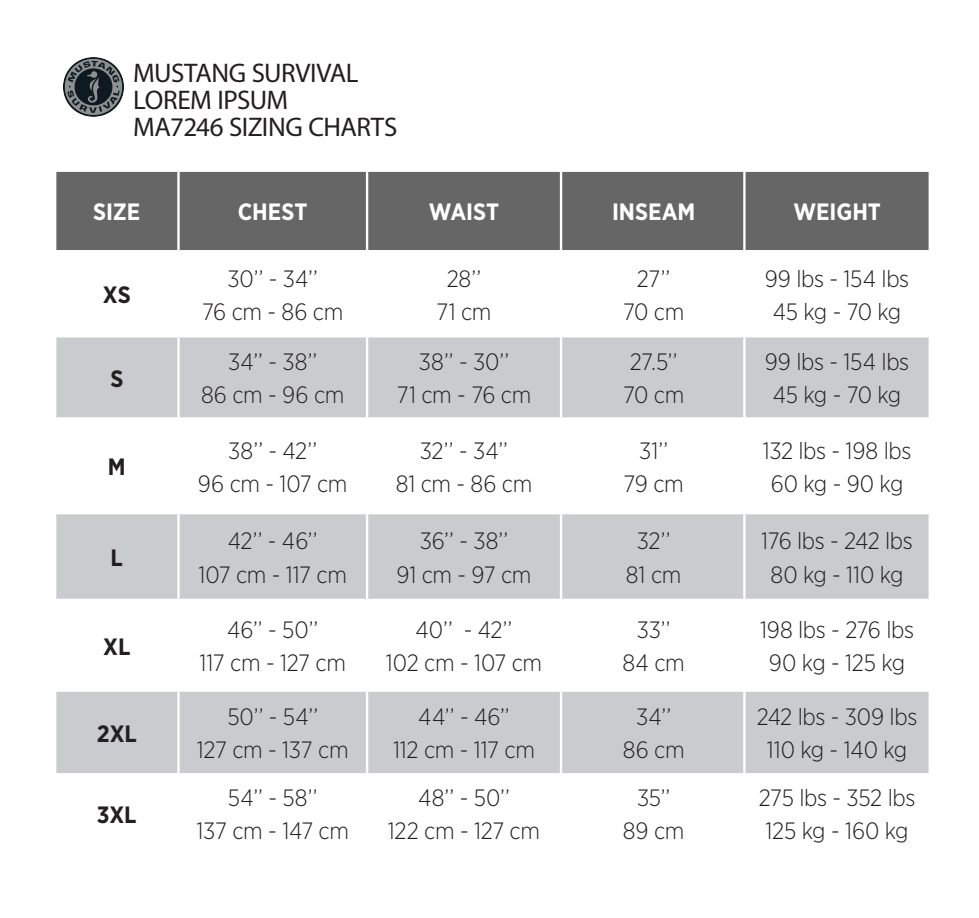
<style>
.page{position:relative;width:979px;height:918px;background:#fff}
.page>*{position:absolute;margin:0;border:0;box-sizing:border-box;transform-origin:0 0}
.t1{font:27px "Myriad Pro";letter-spacing:-.02em;color:#231f20}
.t2{font:300 23.7px/33.2px "Gotham Narrow";letter-spacing:-.015em;color:#231f20;text-align:center}
.t3{font:700 23.7px "Gotham Narrow";color:#fff}
.t4{font:700 23.7px "Gotham Narrow";letter-spacing:-.005em;color:#231f20}
</style>
<div class="page">
<img style="left:64px;top:57px;width:59px;height:60px">
<div style="left:56px;top:172px;width:687px;height:78px;background:#666"></div>
<svg style="left:56px;top:337px;width:687px;height:436px;fill:#cacbcf"></svg>
<hr style="left:177px;top:337px;width:3px;height:80px;background:#fff">
<hr style="left:366px;top:337px;width:2px;height:80px;background:#fff">
<hr style="left:560px;top:337px;width:2px;height:80px;background:#fff">
<hr style="left:54px;top:417px;width:124px;height:3px;background:#fff">
<hr style="left:178px;top:417px;width:189px;height:3px;background:#fff">
<hr style="left:177px;top:420px;width:3px;height:92px;background:#fff">
<hr style="left:367px;top:417px;width:194px;height:3px;background:#fff">
<hr style="left:366px;top:420px;width:2px;height:92px;background:#fff">
<hr style="left:561px;top:417px;width:186px;height:3px;background:#fff">
<hr style="left:560px;top:420px;width:2px;height:92px;background:#fff">
<hr style="left:54px;top:512px;width:124px;height:2px;background:#fff">
<hr style="left:178px;top:512px;width:189px;height:2px;background:#fff">
<hr style="left:177px;top:514px;width:3px;height:85px;background:#fff">
<hr style="left:367px;top:512px;width:194px;height:2px;background:#fff">
<hr style="left:366px;top:514px;width:2px;height:85px;background:#fff">
<hr style="left:561px;top:512px;width:186px;height:2px;background:#fff">
<hr style="left:560px;top:514px;width:2px;height:85px;background:#fff">
<hr style="left:54px;top:599px;width:124px;height:2px;background:#fff">
<hr style="left:178px;top:599px;width:189px;height:2px;background:#fff">
<hr style="left:177px;top:601px;width:3px;height:88px;background:#fff">
<hr style="left:367px;top:599px;width:194px;height:2px;background:#fff">
<hr style="left:366px;top:601px;width:2px;height:88px;background:#fff">
<hr style="left:561px;top:599px;width:186px;height:2px;background:#fff">
<hr style="left:560px;top:601px;width:2px;height:88px;background:#fff">
<hr style="left:54px;top:689px;width:124px;height:3px;background:#fff">
<hr style="left:178px;top:689px;width:189px;height:3px;background:#fff">
<hr style="left:177px;top:692px;width:3px;height:81px;background:#fff">
<hr style="left:367px;top:689px;width:194px;height:3px;background:#fff">
<hr style="left:366px;top:692px;width:2px;height:81px;background:#fff">
<hr style="left:561px;top:689px;width:186px;height:3px;background:#fff">
<hr style="left:560px;top:692px;width:2px;height:81px;background:#fff">
<hr style="left:177px;top:172px;width:3px;height:78px;background:#fff">
<hr style="left:366px;top:172px;width:2px;height:78px;background:#fff">
<hr style="left:560px;top:172px;width:2px;height:78px;background:#fff">
<div style="left:744px;top:171px;width:186px;height:80px;background:#666"></div>
<svg style="left:745px;top:337px;width:183px;height:436px;fill:#cacbcf"></svg>
<hr style="left:743px;top:417px;width:188px;height:3px;background:#fff">
<hr style="left:743px;top:512px;width:188px;height:2px;background:#fff">
<hr style="left:743px;top:599px;width:188px;height:2px;background:#fff">
<hr style="left:743px;top:689px;width:188px;height:3px;background:#fff">
<hr style="left:743px;top:170px;width:188px;height:2px;background:#fff">
<hr style="left:743px;top:172px;width:2px;height:78px;background:#fff">
<hr style="left:928px;top:172px;width:3px;height:78px;background:#fff">
<hr style="left:743px;top:250px;width:188px;height:2px;background:#fff">
<p class="t1" style="left:133px;top:56px;width:227px">MUSTANG SURVIVAL</p>
<p class="t1" style="left:133px;top:83px;width:157px">LOREM IPSUM</p>
<p class="t1" style="left:133px;top:110px;width:266px">MA7246 SIZING CHARTS</p>
<p class="t3" style="left:93px;top:197px;width:49px">SIZE</p>
<p class="t3" style="left:238px;top:197px;width:71px">CHEST</p>
<p class="t3" style="left:429px;top:197px;width:72px">WAIST</p>
<p class="t3" style="left:612px;top:197px;width:85px">INSEAM</p>
<p class="t4" style="left:103px;top:280px;width:29px">XS</p>
<p class="t4" style="left:110px;top:363px;width:14px">S</p>
<p class="t4" style="left:108px;top:452px;width:19px">M</p>
<p class="t4" style="left:111px;top:542px;width:14px">L</p>
<p class="t4" style="left:103px;top:631px;width:29px">XL</p>
<p class="t4" style="left:97px;top:718px;width:42px">2XL</p>
<p class="t4" style="left:97px;top:799px;width:41px">3XL</p>
<p class="t2" style="left:228px;top:261px;width:92px">30’’ - 34’’</p>
<p class="t2" style="left:202px;top:294px;width:143px">76 cm - 86 cm</p>
<p class="t2" style="left:228px;top:345px;width:91px">34’’ - 38’’</p>
<p class="t2" style="left:201px;top:378px;width:145px">86 cm - 96 cm</p>
<p class="t2" style="left:228px;top:433px;width:90px">38’’ - 42’’</p>
<p class="t2" style="left:198px;top:466px;width:151px">96 cm - 107 cm</p>
<p class="t2" style="left:228px;top:524px;width:91px">42’’ - 46’’</p>
<p class="t2" style="left:199px;top:557px;width:150px">107 cm - 117 cm</p>
<p class="t2" style="left:227px;top:613px;width:93px">46’’ - 50’’</p>
<p class="t2" style="left:200px;top:646px;width:148px">117 cm - 127 cm</p>
<p class="t2" style="left:227px;top:700px;width:92px">50’’ - 54’’</p>
<p class="t2" style="left:197px;top:733px;width:153px">127 cm - 137 cm</p>
<p class="t2" style="left:228px;top:781px;width:91px">54’’ - 58’’</p>
<p class="t2" style="left:196px;top:814px;width:154px">137 cm - 147 cm</p>
<p class="t2" style="left:447px;top:261px;width:36px">28’’</p>
<p class="t2" style="left:436px;top:294px;width:57px">71 cm</p>
<p class="t2" style="left:419px;top:345px;width:92px">38’’ - 30’’</p>
<p class="t2" style="left:397px;top:378px;width:136px">71 cm - 76 cm</p>
<p class="t2" style="left:420px;top:433px;width:90px">32’’ - 34’’</p>
<p class="t2" style="left:396px;top:466px;width:138px">81 cm - 86 cm</p>
<p class="t2" style="left:420px;top:524px;width:90px">36’’ - 38’’</p>
<p class="t2" style="left:396px;top:557px;width:137px">91 cm - 97 cm</p>
<p class="t2" style="left:416px;top:613px;width:98px">40’’ - 42’’</p>
<p class="t2" style="left:386px;top:646px;width:158px">102 cm - 107 cm</p>
<p class="t2" style="left:418px;top:700px;width:93px">44’’ - 46’’</p>
<p class="t2" style="left:393px;top:733px;width:143px">112 cm - 117 cm</p>
<p class="t2" style="left:418px;top:781px;width:93px">48’’ - 50’’</p>
<p class="t2" style="left:388px;top:814px;width:154px">122 cm - 127 cm</p>
<p class="t2" style="left:637px;top:261px;width:35px">27’’</p>
<p class="t2" style="left:623px;top:294px;width:63px">70 cm</p>
<p class="t2" style="left:630px;top:345px;width:49px">27.5’’</p>
<p class="t2" style="left:623px;top:378px;width:63px">70 cm</p>
<p class="t2" style="left:639px;top:433px;width:31px">31’’</p>
<p class="t2" style="left:623px;top:466px;width:62px">79 cm</p>
<p class="t2" style="left:637px;top:524px;width:35px">32’’</p>
<p class="t2" style="left:626px;top:557px;width:57px">81 cm</p>
<p class="t2" style="left:637px;top:613px;width:35px">33’’</p>
<p class="t2" style="left:622px;top:646px;width:64px">84 cm</p>
<p class="t2" style="left:636px;top:700px;width:37px">34’’</p>
<p class="t2" style="left:623px;top:733px;width:63px">86 cm</p>
<p class="t2" style="left:637px;top:781px;width:35px">35’’</p>
<p class="t2" style="left:623px;top:814px;width:63px">89 cm</p>
<p class="t3" style="left:793px;top:197px;width:89px">WEIGHT</p>
<p class="t2" style="left:765px;top:261px;width:146px">99 lbs - 154 lbs<br>45 kg - 70 kg</p>
<p class="t2" style="left:765px;top:345px;width:146px">99 lbs - 154 lbs<br>45 kg - 70 kg</p>
<p class="t2" style="left:762px;top:433px;width:150px">132 lbs - 198 lbs<br>60 kg - 90 kg</p>
<p class="t2" style="left:761px;top:524px;width:153px">176 lbs - 242 lbs<br>80 kg - 110 kg</p>
<p class="t2" style="left:760px;top:613px;width:156px">198 lbs - 276 lbs<br>90 kg - 125 kg</p>
<p class="t2" style="left:757px;top:700px;width:162px">242 lbs - 309 lbs<br>110 kg - 140 kg</p>
<p class="t2" style="left:759px;top:781px;width:158px;text-align:left">275 lbs - 352 lbs<br>125 kg - 160 kg</p>
</div>
